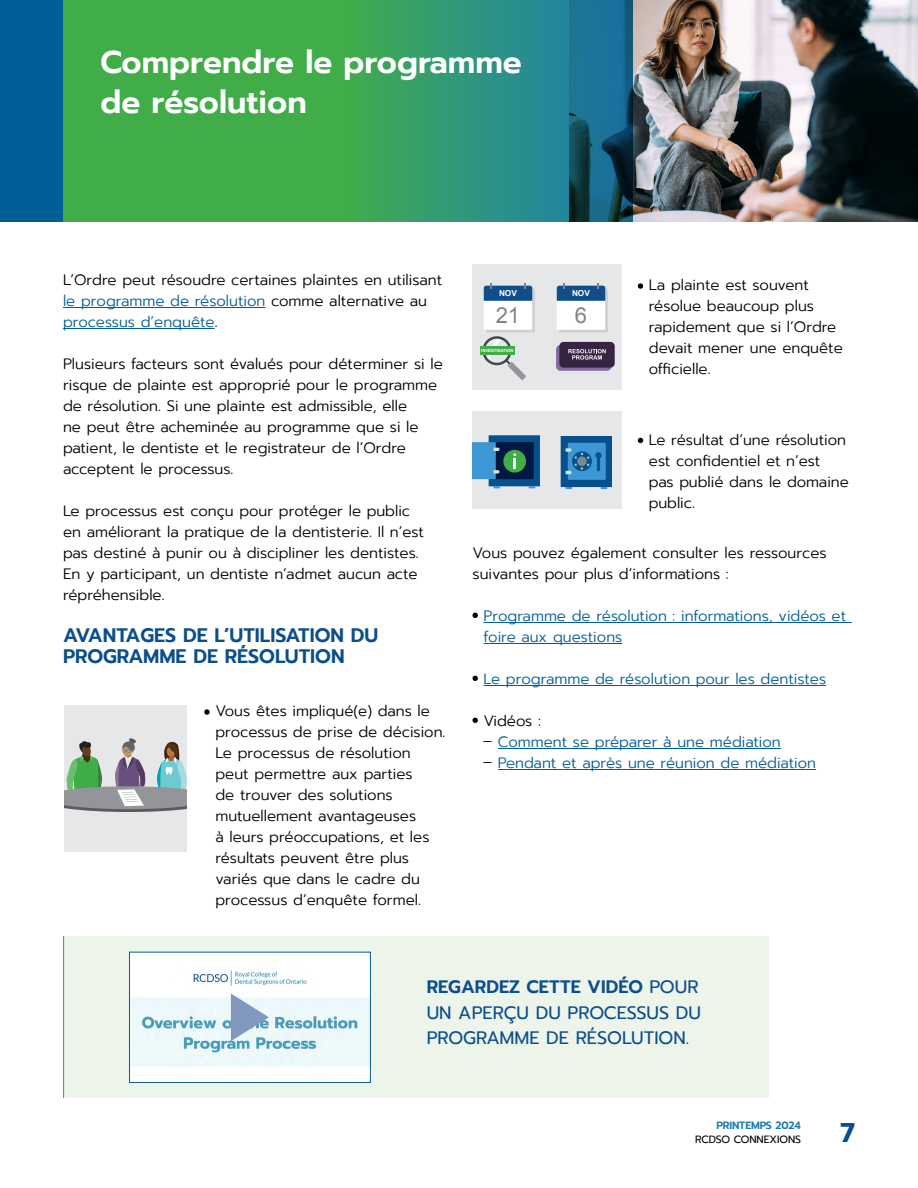
<style>
.page{position:relative;width:918px;height:1188px;background:#fff}
.page>*{position:absolute;margin:0;border:0;box-sizing:border-box;transform-origin:0 0}
.t1{font:600 31.5px/40.5px "Prompt";color:#fff}
.t2{font:700 27px "Prompt";color:#0b4e8c}
.t3{font:22.05px "Arial";color:#848283}
.t4{font:600 19.5px/21px "Prompt";color:#0b4e8c}
.t5{font:18px/25.5px "Prompt";color:#0b4e8c}
.t6{font:300 15px/21px "Prompt";color:#000}
.t7{font:300 15px "Prompt";color:#005d95}
.t8{font:10.5px "Prompt";letter-spacing:-.01em;color:#000}
.t9{font:600 10.5px "Prompt";letter-spacing:-.01em;color:#1879ae}
.t10{font:700 8.25px "Arial";color:#fff}
.t11{font:700 4.2px "Arial";color:#fff}
.s1{color:#005d95}
.s2{color:#000}
.s3{font-weight:600}
</style>
<div class="page">
<hr style="left:63px;top:307px;width:202px;height:1px;background:#005d95">
<hr style="left:63px;top:328px;width:152px;height:1px;background:#005d95">
<div style="left:63px;top:936px;width:706px;height:162px;background:#edf5eb"></div>
<svg style="left:204px;top:709px;width:6px;height:6px"></svg>
<svg style="left:638px;top:283px;width:5px;height:6px"></svg>
<svg style="left:638px;top:438px;width:5px;height:5px"></svg>
<hr style="left:484px;top:622px;width:368px;height:1px;background:#005d95">
<hr style="left:484px;top:643px;width:138px;height:1px;background:#005d95">
<hr style="left:484px;top:685px;width:342px;height:1px;background:#005d95">
<hr style="left:498px;top:748px;width:283px;height:1px;background:#005d95">
<hr style="left:498px;top:769px;width:318px;height:1px;background:#005d95">
<svg style="left:473px;top:613px;width:5px;height:5px"></svg>
<svg style="left:473px;top:676px;width:5px;height:5px"></svg>
<svg style="left:473px;top:718px;width:5px;height:5px"></svg>
<img style="left:632px;top:0;width:286px;height:222px">
<svg style="left:63px;top:0;width:569px;height:222px;background:#369c60"></svg>
<div style="left:0;top:0;width:63px;height:222px;background:#005d95"></div>
<hr style="left:63px;top:936px;width:1px;height:162px;background:#42ad49">
<div style="left:64px;top:705px;width:123px;height:147px;background:#e6e7e8"></div>
<svg style="left:64px;top:738px;width:123px;height:74px"></svg>
<div style="left:472px;top:264px;width:150px;height:126px;background:#e6e7e8"></div>
<div style="left:556px;top:345px;width:55px;height:26px;background:#8669a0;border-radius:4px"></div>
<div style="left:559px;top:342px;width:56px;height:26px;background:#362442;border-radius:4px"></div>
<svg style="left:568px;top:349px;width:38px;height:11px"></svg>
<svg style="left:508px;top:362px;width:18px;height:18px"></svg>
<div style="left:480px;top:347px;width:35px;height:8px;background:#41ad49"></div>
<svg style="left:481px;top:283px;width:54px;height:84px"></svg>
<svg style="left:557px;top:283px;width:51px;height:50px;background:#b4c6d7"></svg>
<div style="left:472px;top:411px;width:150px;height:98px;background:#e6e7e8"></div>
<svg style="left:561px;top:436px;width:51px;height:53px;background:#2873ab"></svg>
<svg style="left:472px;top:435px;width:68px;height:53px;background:#326d8d"></svg>
<img style="left:131px;top:954px;width:238px;height:127px">
<div style="left:129px;top:952px;width:242px;height:131px;border:1px solid #005d95"></div>
<svg style="left:231px;top:994px;width:38px;height:47px"></svg>
<h1 class="t1" style="left:100px;top:41px;width:423px">Comprendre le programme de résolution</h1>
<p class="t6" style="left:63px;top:269px;width:381px">L’Ordre peut résoudre certaines plaintes en utilisant <span class="s1">le programme de résolution</span> comme alternative au</p>
<p class="t7" style="left:63px;top:311px;width:156px">processus d’enquête<span class="s2">.</span></p>
<p class="t6" style="left:63px;top:353px;width:381px">Plusieurs facteurs sont évalués pour déterminer si le risque de plainte est approprié pour le programme de résolution. Si une plainte est admissible, elle<br>ne peut être acheminée au programme que si le patient, le dentiste et le registrateur de l’Ordre acceptent le processus.</p>
<p class="t6" style="left:63px;top:500px;width:363px">Le processus est conçu pour protéger le public en améliorant la pratique de la dentisterie. Il n’est pas destiné à punir ou à discipliner les dentistes.<br>En y participant, un dentiste n’admet aucun acte répréhensible.</p>
<h2 class="t4" style="left:63px;top:625px;width:317px">AVANTAGES DE L’UTILISATION DU<br>PROGRAMME DE RÉSOLUTION</h2>
<p class="t6" style="left:215px;top:701px;width:232px">Vous êtes impliqué(e) dans le processus de prise de décision.<br>Le processus de résolution peut permettre aux parties<br>de trouver des solutions mutuellement avantageuses<br>à leurs préoccupations, et les résultats peuvent être plus variés que dans le cadre du processus d’enquête formel.</p>
<p class="t10" style="left:499px;top:288px;width:19px">NOV</p>
<p class="t3" style="left:496px;top:301px;width:26px">21</p>
<p class="t11" style="left:481px;top:348px;width:34px">INVESTIGATION</p>
<p class="t10" style="left:572px;top:288px;width:19px">NOV</p>
<p class="t6" style="left:649px;top:275px;width:195px">La plainte est souvent résolue beaucoup plus rapidement que si l’Ordre devait mener une enquête officielle.</p>
<p class="t3" style="left:575px;top:301px;width:14px">6</p>
<p class="t6" style="left:649px;top:429px;width:202px">Le résultat d’une résolution est confidentiel et n’est pas publié dans le domaine public.</p>
<p class="t6" style="left:472px;top:542px;width:356px">Vous pouvez également consulter les ressources suivantes pour plus d’informations :</p>
<p class="t7" style="left:484px;top:605px;width:364px">Programme de résolution : informations, vidéos et</p>
<p class="t7" style="left:484px;top:626px;width:140px">foire aux questions</p>
<p class="t7" style="left:484px;top:668px;width:344px">Le programme de résolution pour les dentistes</p>
<p class="t6" style="left:484px;top:710px;width:59px">Vidéos :</p>
<p class="t7" style="left:483px;top:731px;width:300px"><span class="s2">–</span> Comment se préparer à une médiation</p>
<p class="t7" style="left:498px;top:752px;width:320px">Pendant et après une réunion de médiation</p>
<p class="t6" style="left:483px;top:751px;width:11px">–</p>
<p class="t5" style="left:427px;top:974px;width:276px"><span class="s3">REGARDEZ CETTE VIDÉO</span> POUR<br>UN APERÇU DU PROCESSUS DU<br>PROGRAMME DE RÉSOLUTION.</p>
<p class="t9" style="left:716px;top:1118px;width:86px">PRINTEMPS 2024</p>
<p class="t8" style="left:695px;top:1132px;width:107px">RCDSO CONNEXIONS</p>
<h2 class="t2" style="left:841px;top:1112px;width:16px">7</h2>
</div>
